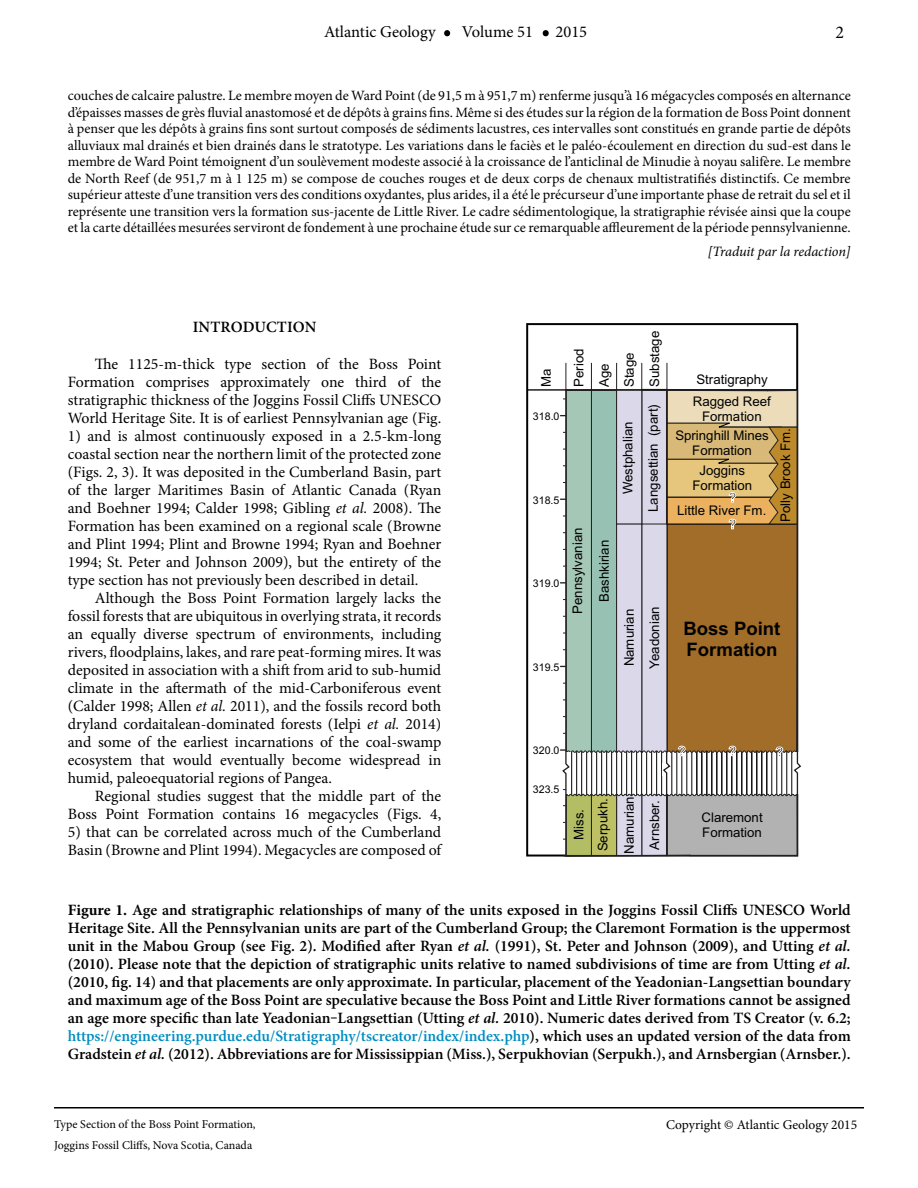
<style>
.page{position:relative;width:918px;height:1188px;background:#fff}
.page>*{position:absolute;margin:0;border:0;box-sizing:border-box;transform-origin:0 0}
.t1{font:54px "Minion Pro";color:#000}
.t2{font:700 18.6px/20.7px "Arial";color:#010202}
.t3{font:18px "Minion Pro";color:#000}
.t4{font:16.5px "Minion Pro";color:#000}
.t5{font:15.75px/18px "Minion Pro";color:#000;text-align:justify}
.t6{font:600 15.75px/18px "Minion Pro";letter-spacing:-.005em;color:#000;text-align:justify}
.t7{font:14.25px/16.5px "Minion Pro";color:#000;text-align:justify}
.t8{font:italic 14.25px "Minion Pro";letter-spacing:-.01em;color:#000}
.t9{font:13.5px "Minion Pro";color:#000}
.t10{font:13.2px/14.9px "Arial";color:#010202;text-align:center}
.t11{font:700 13.2px "Arial";color:#010202}
.t12{font:12px "Minion Pro";letter-spacing:-.005em;color:#000}
.t13{font:10.65px "Arial";color:#010202}
.s1{font-style:italic}
.s2{font-weight:700}
.s3{color:#008dc1}
</style>
<div class="page">
<hr style="left:54px;top:1107px;width:810px;height:1px;background:#000">
<hr style="left:527px;top:389px;width:270px;height:2px;background:#010202">
<svg style="left:561px;top:757px;width:101px;height:100px"></svg>
<svg style="left:662px;top:389px;width:140px;height:468px"></svg>
<svg style="left:563px;top:789px;width:235px;height:68px"></svg>
<svg style="left:560px;top:363px;width:238px;height:394px"></svg>
<p class="t4" style="left:324px;top:21px;width:114px">Atlantic Geology</p>
<p class="t4" style="left:462px;top:21px;width:73px">Volume 51</p>
<p class="t4" style="left:556px;top:21px;width:33px">2015</p>
<h1 class="t1" style="left:441px;top:-18px;width:14px">.</h1>
<p class="t3" style="left:836px;top:20px;width:10px">2</p>
<h1 class="t1" style="left:540px;top:-18px;width:14px">.</h1>
<p class="t7" style="left:68px;top:88px;width:785px">couches de calcaire palustre. Le membre moyen de Ward Point (de 91,5 m à 951,7 m) renferme jusqu’à 16 mégacycles composés en alternance d’épaisses masses de grès fluvial anastomosé et de dépôts à grains fins. Même si des études sur la région de la formation de Boss Point donnent à penser que les dépôts à grains fins sont surtout composés de sédiments lacustres, ces intervalles sont constitués en grande partie de dépôts alluviaux mal drainés et bien drainés dans le stratotype. Les variations dans le faciès et le paléo-écoulement en direction du sud-est dans le membre de Ward Point témoignent d’un soulèvement modeste associé à la croissance de l’anticlinal de Minudie à noyau salifère. Le membre de North Reef (de 951,7 m à 1 125 m) se compose de couches rouges et de deux corps de chenaux multistratifiés distinctifs. Ce membre supérieur atteste d’une transition vers des conditions oxydantes, plus arides, il a été le précurseur d’une importante phase de retrait du sel et il représente une transition vers la formation sus-jacente de Little River. Le cadre sédimentologique, la stratigraphie révisée ainsi que la coupe et la carte détaillées mesurées serviront de fondement à une prochaine étude sur ce remarquable affleurement de la période pennsylvanienne.</p>
<p class="t8" style="left:708px;top:242px;width:144px">[Traduit par la redaction]</p>
<p class="t6" style="left:193px;top:317px;width:30px">INTRO</p>
<p class="t6" style="left:243px;top:317px;width:75px">DUCTION</p>
<p class="t5" style="left:68px;top:355px;width:375px;text-indent:27px">The 1125-m-thick type section of the Boss Point Formation comprises approximately one third of the stratigraphic thickness of the Joggins Fossil Cliffs UNESCO World Heritage Site. It is of earliest Pennsylvanian age (Fig.</p>
<p class="t5" style="left:68px;top:427px;width:375px">1) and is almost continuously exposed in a 2.5-km-long coastal section near the northern limit of the protected zone (Figs. 2, 3). It was deposited in the Cumberland Basin, part of the larger Maritimes Basin of Atlantic Canada (Ryan and Boehner 1994; Calder 1998; Gibling <span class="s1">et al.</span> 2008). The Formation has been examined on a regional scale (Browne and Plint 1994; Plint and Browne 1994; Ryan and Boehner 1994; St. Peter and Johnson 2009), but the entirety of the type section has not previously been described in detail.</p>
<p class="t5" style="left:68px;top:589px;width:375px;text-indent:27px">Although the Boss Point Formation largely lacks the fossil forests that are ubiquitous in overlying strata, it records an equally diverse spectrum of environments, including rivers, floodplains, lakes, and rare peat-forming mires. It was deposited in association with a shift from arid to sub-humid climate in the aftermath of the mid-Carboniferous event (Calder 1998; Allen <span class="s1">et al.</span> 2011), and the fossils record both dryland cordaitalean-dominated forests (Ielpi <span class="s1">et al.</span> 2014) and some of the earliest incarnations of the coal-swamp ecosystem that would eventually become widespread in humid, paleoequatorial regions of Pangea.</p>
<p class="t5" style="left:68px;top:787px;width:375px;text-align:right">Regional studies suggest that the middle part of the<br>Boss Point Formation contains 16 megacycles (Figs. 4,</p>
<p class="t5" style="left:68px;top:823px;width:376px">5) that can be correlated across much of the Cumberland<br>Basin (Browne and Plint 1994). Megacycles are composed of</p>
<p class="t10" style="left:540px;top:387px;width:20px;rotate:-90deg">Ma</p>
<p class="t13" style="left:533px;top:412px;width:28px">318.0</p>
<p class="t13" style="left:533px;top:496px;width:28px">318.5</p>
<p class="t13" style="left:533px;top:579px;width:28px">319.0</p>
<p class="t13" style="left:533px;top:663px;width:28px">319.5</p>
<p class="t10" style="left:568px;top:387px;width:58px;line-height:25.2px;text-align:left;rotate:-90deg">Period<br>Age<br>Stage<br>Substage</p>
<p class="t10" style="left:571px;top:614px;width:88px;rotate:-90deg">Pennsylvanian</p>
<p class="t10" style="left:598px;top:602px;width:63px;rotate:-90deg">Bashkirian</p>
<p class="t10" style="left:622px;top:494px;width:74px;rotate:-90deg">Westphalian</p>
<p class="t10" style="left:647px;top:512px;width:109px;rotate:-90deg">Langsettian (part)</p>
<p class="t10" style="left:623px;top:666px;width:59px;rotate:-90deg">Namurian</p>
<p class="t10" style="left:648px;top:669px;width:64px;rotate:-90deg">Yeadonian</p>
<p class="t10" style="left:696px;top:373px;width:73px">Stratigraphy</p>
<p class="t10" style="left:693px;top:395px;width:80px">Ragged Reef<br>Formation</p>
<p class="t10" style="left:675px;top:430px;width:95px">Springhill Mines<br>Formation</p>
<p class="t10" style="left:693px;top:464px;width:61px">Joggins<br>Formation</p>
<p class="t11" style="left:728px;top:490px;width:10px">?</p>
<p class="t10" style="left:677px;top:504px;width:91px">Little River Fm.</p>
<p class="t11" style="left:728px;top:517px;width:10px">?</p>
<p class="t10" style="left:779px;top:522px;width:95px;rotate:-90deg">Polly Brook Fm.</p>
<p class="t2" style="left:683px;top:619px;width:98px">Boss Point<br>Formation</p>
<p class="t13" style="left:533px;top:747px;width:28px">320.0</p>
<p class="t13" style="left:533px;top:786px;width:28px">323.5</p>
<p class="t10" style="left:573px;top:840px;width:32px;rotate:-90deg">Miss.</p>
<p class="t10" style="left:591px;top:854px;width:59px;line-height:25.8px;rotate:-90deg">Serpukh.<br>Namurian<br>Arnsber.</p>
<p class="t11" style="left:678px;top:743px;width:10px">?</p>
<p class="t11" style="left:728px;top:743px;width:10px">?</p>
<p class="t11" style="left:775px;top:744px;width:10px">?</p>
<p class="t10" style="left:702px;top:811px;width:63px;text-align:left">Claremont<br>Formation</p>
<p class="t6" style="left:68px;top:901px;width:785px"><span class="s2">Figure 1.</span> Age and stratigraphic relationships of many of the units exposed in the Joggins Fossil Cliffs UNESCO World Heritage Site. All the Pennsylvanian units are part of the Cumberland Group; the Claremont Formation is the uppermost unit in the Mabou Group (see Fig. 2). Modified after Ryan <span class="s1">et al.</span> (1991), St. Peter and Johnson (2009), and Utting <span class="s1">et al. </span>(2010). Please note that the depiction of stratigraphic units relative to named subdivisions of time are from Utting <span class="s1">et al. </span>(2010, fig. 14) and that placements are only approximate. In particular, placement of the Yeadonian-Langsettian boundary and maximum age of the Boss Point are speculative because the Boss Point and Little River formations cannot be assigned an age more specific than late Yeadonian‒Langsettian (Utting <span class="s1">et al.</span> 2010). Numeric dates derived from TS Creator (v. 6.2; <span class="s3">https://engineering.purdue.edu/Stratigraphy/tscreator/index/index.php</span>), which uses an updated version of the data from Gradstein <span class="s1">et al.</span> (2012). Abbreviations are for Mississippian (Miss.), Serpukhovian (Serpukh.), and Arnsbergian (Arnsber.).</p>
<p class="t12" style="left:54px;top:1116px;width:203px">Type Section of the Boss Point Formation,</p>
<p class="t9" style="left:666px;top:1115px;width:193px">Copyright © Atlantic Geology 2015</p>
<p class="t12" style="left:54px;top:1137px;width:200px">Joggins Fossil Cliffs, Nova Scotia, Canada</p>
</div>
